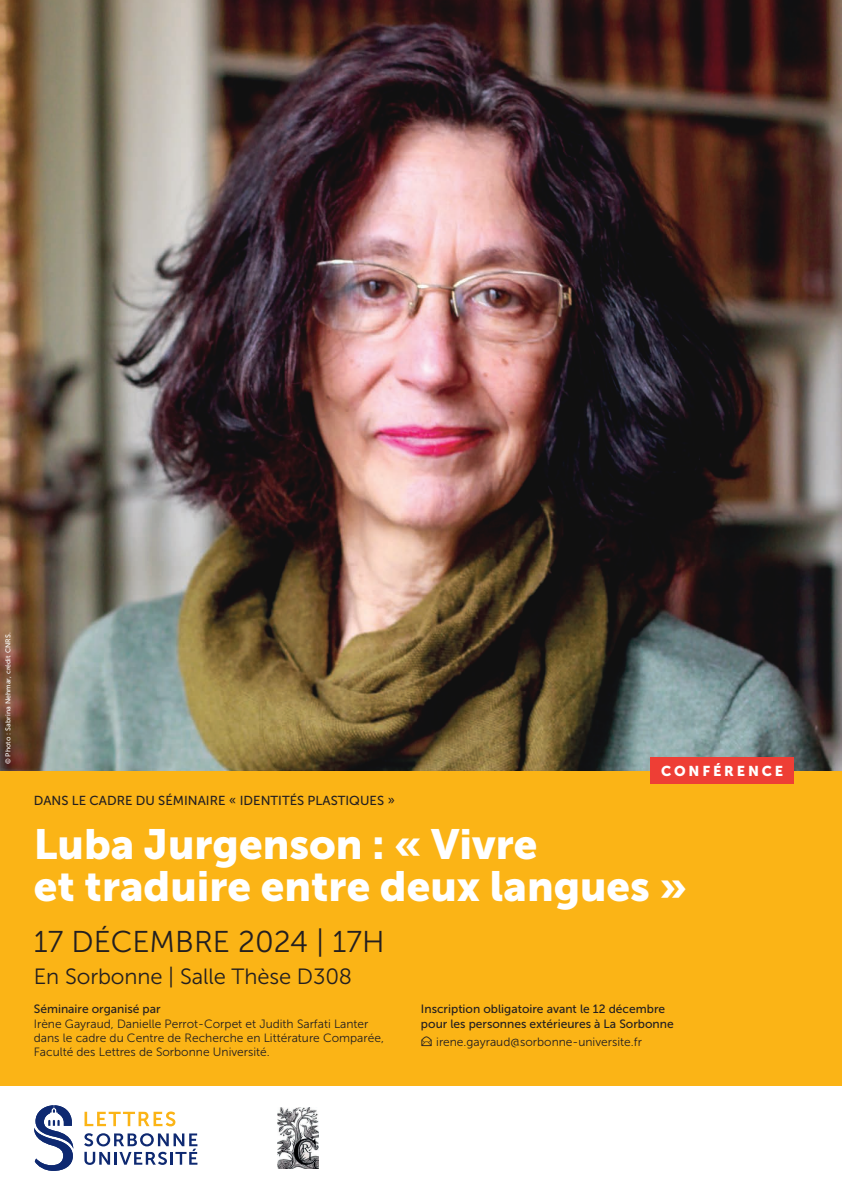
<style>
.page{position:relative;width:842px;height:1191px;background:#fff}
.page>*{position:absolute;margin:0;border:0;box-sizing:border-box;transform-origin:0 0}
.t1{font:42px/42px "Museo Sans 900";color:#fff}
.t2{font:30px "Museo Sans 300";color:#231f20}
.t3{font:22px "Museo Sans 300";letter-spacing:-.005em;color:#231f20}
.t4{font:14.2px "Museo Sans 900";letter-spacing:.2em;color:#fff}
.t5{font:13px "Museo Sans 500";color:#231f20}
.t6{font:12px/14px "Museo Sans 300";color:#231f20}
.t7{font:12px/15px "Museo Sans 500";color:#231f20}
.t8{font:7px "Museo Sans 500";letter-spacing:.01em;color:#fff}
</style>
<div class="page">
<img style="left:0;top:0;width:842px;height:771px">
<svg style="left:85px;top:1111px;width:90px;height:15px"></svg>
<svg style="left:34px;top:1105px;width:40px;height:65px"></svg>
<svg style="left:84px;top:1133px;width:113px;height:31px"></svg>
<div style="left:0;top:771px;width:842px;height:315px;background:#fbb416"></div>
<div style="left:651px;top:757px;width:143px;height:26px;background:#ee3e35"></div>
<img style="left:277px;top:1107px;width:42px;height:61px">
<p class="t8" style="left:4px;top:764px;width:133px;rotate:-90deg">© Photo : Sabrina Nehmar, crédit CNRS.</p>
<p class="t5" style="left:34px;top:794px;width:363px">DANS LE CADRE DU SÉMINAIRE « IDENTITÉS PLASTIQUES »</p>
<p class="t4" style="left:661px;top:763px;width:124px">CONFÉRENCE</p>
<h1 class="t1" style="left:34px;top:823px;width:654px">Luba Jurgenson : « Vivre<br>et traduire entre deux langues »</h1>
<h2 class="t2" style="left:34px;top:925px;width:352px">17 DÉCEMBRE 2024 | 17H</h2>
<h3 class="t3" style="left:34px;top:964px;width:320px">En Sorbonne | Salle Thèse D308</h3>
<p class="t7" style="left:34px;top:1001px;width:128px">Séminaire organisé par</p>
<p class="t6" style="left:34px;top:1017px;width:352px">Irène Gayraud, Danielle Perrot-Corpet et Judith Sarfati Lanter dans le cadre du Centre de Recherche en Littérature Comparée,<br>Faculté des Lettres de Sorbonne Université.</p>
<p class="t7" style="left:421px;top:1001px;width:254px">Inscription obligatoire avant le 12 décembre pour les personnes extérieures à La Sorbonne</p>
<p class="t6" style="left:436px;top:1034px;width:207px">irene.gayraud@sorbonne-universite.fr</p>
</div>
